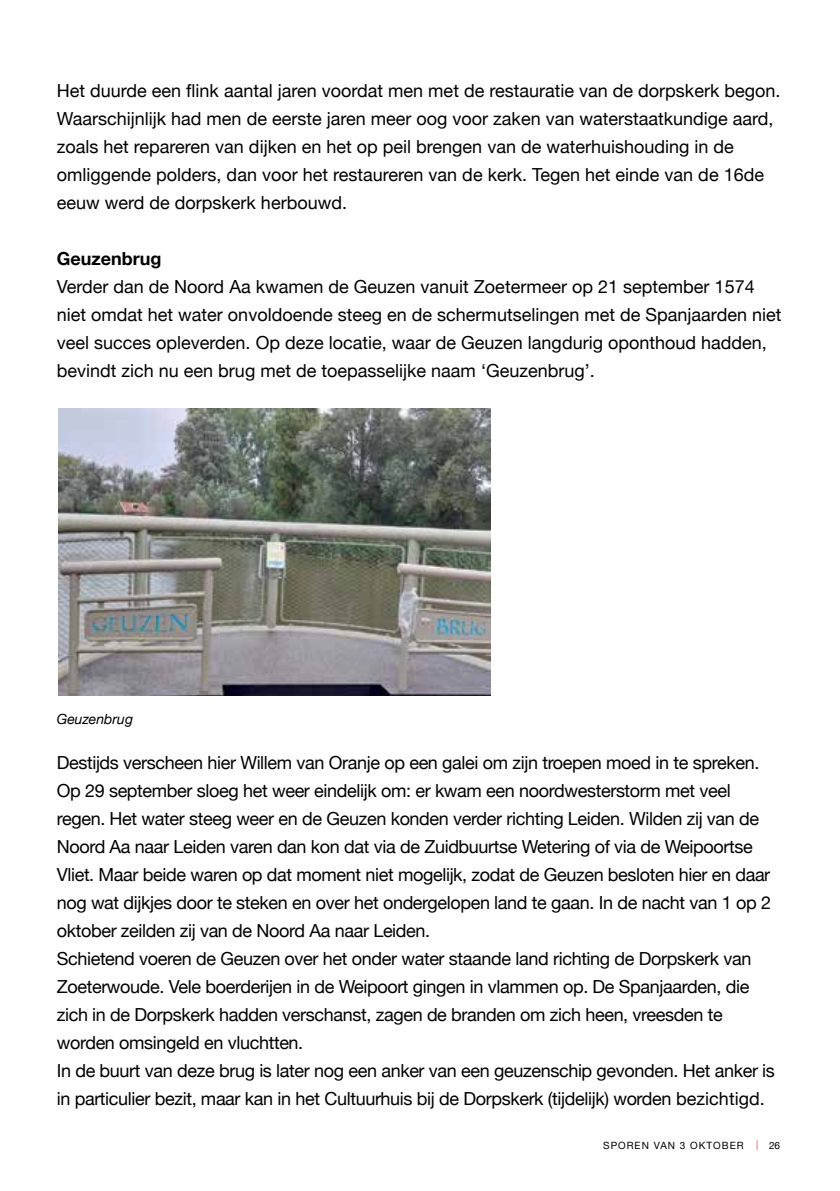
<style>
.page{position:relative;width:840px;height:1191px;background:#fff}
.page>*{position:absolute;margin:0;border:0;box-sizing:border-box;transform-origin:0 0}
.t1{font:18px/28px "Helvetica Neue";letter-spacing:-.02em;color:#000}
.t2{font:18px/28px "Helvetica Neue";color:#000}
.t3{font:700 18px "Helvetica Neue";color:#000}
.t4{font:italic 14px "Helvetica Neue";color:#000}
.t5{font:10px "Helvetica Neue";letter-spacing:.1em;color:#000}
.s1{color:#f04e48}
</style>
<div class="page">
<img style="left:58px;top:408px;width:432px;height:287px">
<p class="t2" style="left:57px;top:77px;width:724px">Het duurde een flink aantal jaren voordat men met de restauratie van de dorpskerk begon.<br>Waarschijnlijk had men de eerste jaren meer oog voor zaken van waterstaatkundige aard, zoals het repareren van dijken en het op peil brengen van de waterhuishouding in de omliggende polders, dan voor het restaureren van de kerk. Tegen het einde van de 16de eeuw werd de dorpskerk herbouwd.</p>
<p class="t3" style="left:57px;top:244px;width:106px">Geuzenbrug</p>
<p class="t2" style="left:57px;top:273px;width:725px">Verder dan de Noord Aa kwamen de Geuzen vanuit Zoetermeer op 21 september 1574 niet omdat het water onvoldoende steeg en de schermutselingen met de Spanjaarden niet veel succes opleverden. Op deze locatie, waar de Geuzen langdurig oponthoud hadden, bevindt zich nu een brug met de toepasselijke naam ‘Geuzenbrug’.</p>
<p class="t4" style="left:57px;top:709px;width:78px">Geuzenbrug</p>
<p class="t1" style="left:57px;top:749px;width:719px">Destijds verscheen hier Willem van Oranje op een galei om zijn troepen moed in te spreken.<br>Op 29 september sloeg het weer eindelijk om: er kwam een noordwesterstorm met veel regen. Het water steeg weer en de Geuzen konden verder richting Leiden. Wilden zij van de Noord Aa naar Leiden varen dan kon dat via de Zuidbuurtse Wetering of via de Weipoortse Vliet. Maar beide waren op dat moment niet mogelijk, zodat de Geuzen besloten hier en daar nog wat dijkjes door te steken en over het ondergelopen land te gaan. In de nacht van 1 op 2 oktober zeilden zij van de Noord Aa naar Leiden.<br>Schietend voeren de Geuzen over het onder water staande land richting de Dorpskerk van Zoeterwoude. Vele boerderijen in de Weipoort gingen in vlammen op. De Spanjaarden, die zich in de Dorpskerk hadden verschanst, zagen de branden om zich heen, vreesden te worden omsingeld en vluchtten.<br>In de buurt van deze brug is later nog een anker van een geuzenschip gevonden. Het anker is in particulier bezit, maar kan in het Cultuurhuis bij de Dorpskerk (tijdelijk) worden bezichtigd.</p>
<p class="t5" style="left:603px;top:1138px;width:178px">SPOREN VAN 3 OKTOBER <span class="s1">|</span> 26</p>
</div>
